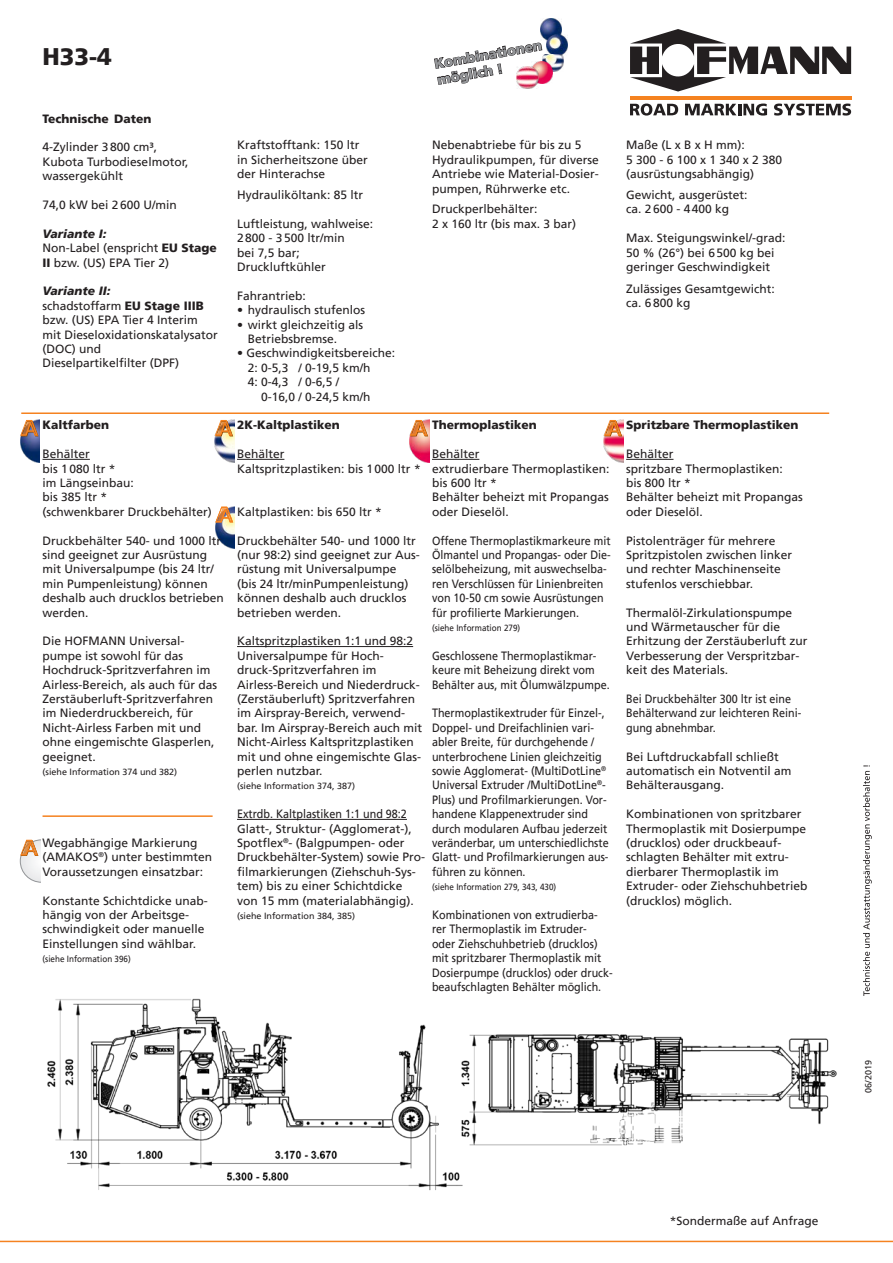
<style>
.page{position:relative;width:893px;height:1263px;background:#fff}
.page>*{position:absolute;margin:0;border:0;box-sizing:border-box;transform-origin:0 0}
.t1{font:900 24px "Frutiger";color:#231f20}
.t2{font:900 13.5px/16.2px "Frutiger";color:#939598}
.t3{font:12px/14.4px "Frutiger";color:#231f20}
.t4{font:12px/14.4px "Frutiger";color:#231f20;scale:.9 1}
.t5{font:900 12px "Frutiger";color:#231f20}
.t6{font:9px "Frutiger";color:#231f20}
.t7{font:9px "Frutiger";color:#231f20;scale:.9 1}
.s1{font-weight:900;font-style:italic}
.s2{font-weight:900}
</style>
<div class="page">
<img style="left:216px;top:506px;width:19px;height:42px">
<img style="left:215px;top:420px;width:20px;height:42px">
<img style="left:20px;top:420px;width:20px;height:42px">
<img style="left:410px;top:420px;width:20px;height:42px">
<img style="left:604px;top:420px;width:20px;height:42px">
<svg style="left:20px;top:420px;width:19px;height:16px"></svg>
<svg style="left:215px;top:420px;width:18px;height:16px"></svg>
<svg style="left:410px;top:420px;width:18px;height:16px"></svg>
<svg style="left:604px;top:420px;width:18px;height:16px"></svg>
<hr style="left:21px;top:412px;width:808px;height:2px;background:#f58220">
<hr style="left:0;top:1241px;width:893px;height:1px;background:#f58220">
<hr style="left:626px;top:459px;width:47px;height:1px;background:#231f20">
<hr style="left:43px;top:459px;width:47px;height:1px;background:#231f20">
<hr style="left:432px;top:459px;width:47px;height:1px;background:#231f20">
<svg style="left:863px;top:765px;width:9px;height:231px"></svg>
<hr style="left:43px;top:815px;width:170px;height:2px;background:#f58220">
<img style="left:540px;top:19px;width:21px;height:21px">
<svg style="left:434px;top:43px;width:108px;height:42px"></svg>
<img style="left:546px;top:34px;width:21px;height:21px">
<img style="left:543px;top:55px;width:21px;height:17px">
<img style="left:531px;top:62px;width:22px;height:21px">
<img style="left:517px;top:67px;width:21px;height:21px">
<svg style="left:215px;top:507px;width:18px;height:15px"></svg>
<hr style="left:237px;top:459px;width:47px;height:1px;background:#231f20">
<hr style="left:237px;top:646px;width:176px;height:1px;background:#231f20">
<hr style="left:237px;top:819px;width:170px;height:1px;background:#231f20">
<hr style="left:630px;top:96px;width:221px;height:3px;background:#f58220">
<svg style="left:630px;top:29px;width:221px;height:63px"></svg>
<svg style="left:630px;top:104px;width:48px;height:12px"></svg>
<svg style="left:685px;top:104px;width:82px;height:12px"></svg>
<svg style="left:774px;top:104px;width:77px;height:12px"></svg>
<img style="left:0;top:839px;width:856px;height:404px">
<p class="t1" style="left:43px;top:43px;width:71px">H33-4</p>
<p class="t5" style="left:43px;top:111px;width:111px">Technische Daten</p>
<p class="t3" style="left:43px;top:140px;width:148px">4-Zylinder 3800 cm³,<br>Kubota Turbodieselmotor, wassergekühlt</p>
<p class="t3" style="left:43px;top:198px;width:136px">74,0 kW bei 2600 U/min</p>
<p class="t3" style="left:43px;top:227px;width:176px"><span class="s1">Variante I:<br></span>Non-Label (enspricht <span class="s2">EU Stage<br>II</span> bzw. (US) EPA Tier 2)</p>
<p class="t3" style="left:43px;top:284px;width:177px"><span class="s1">Variante II:<br></span>schadstoffarm <span class="s2">EU Stage IIIB </span>bzw. (US) EPA Tier 4 Interim mit Dieseloxidationskatalysator (DOC) und<br>Dieselpartikelfilter (DPF)</p>
<p class="t5" style="left:43px;top:418px;width:68px">Kaltfarben</p>
<p class="t3" style="left:43px;top:447px;width:171px">Behälter<br>bis 1080 ltr *<br>im Längseinbau:<br>bis 385 ltr *<br>(schwenkbarer Druckbehälter)</p>
<p class="t3" style="left:43px;top:533px;width:183px">Druckbehälter 540- und 1000 ltr sind geeignet zur Ausrüstung mit Universalpumpe (bis 24 ltr/ min Pumpenleistung) können deshalb auch drucklos betrieben werden.</p>
<p class="t3" style="left:43px;top:634px;width:176px">Die HOFMANN Universal&shy;pumpe ist sowohl für das<br>Hochdruck-Spritzverfahren im<br>Airless-Bereich, als auch für das<br>Zerstäuberluft-Spritzverfahren im Niederdruckbereich, für<br>Nicht-Airless Farben mit und ohne eingemischte Glasperlen, geeignet.</p>
<p class="t6" style="left:43px;top:766px;width:136px">(siehe Information 374 und 382)</p>
<p class="t3" style="left:43px;top:836px;width:171px">Wegabhängige Markierung (AMAKOS<sup>®</sup>) unter bestimmten<br>Voraussetzungen einsatzbar:</p>
<p class="t3" style="left:43px;top:893px;width:167px">Konstante Schichtdicke unab&shy;hängig von der Arbeitsge&shy;schwindigkeit oder manuelle<br>Einstellungen sind wählbar.</p>
<p class="t7" style="left:43px;top:954px;width:100px">(siehe Information 396)</p>
<p class="t2" style="left:433px;top:56px;width:110px;rotate:-10deg">Kombinationen möglich !</p>
<p class="t3" style="left:237px;top:138px;width:132px">Kraftstofftank: 150 ltr in Sicherheitszone über der Hinterachse</p>
<p class="t3" style="left:237px;top:188px;width:128px">Hydrauliköltank: 85 ltr</p>
<p class="t3" style="left:237px;top:216px;width:138px">Luftleistung, wahlweise:<br>2800 - 3500 ltr/min<br>bei 7,5 bar;<br>Druckluftkühler</p>
<p class="t3" style="left:237px;top:288px;width:70px">Fahrantrieb:</p>
<p class="t3" style="left:237px;top:303px;width:129px">• hydraulisch stufenlos</p>
<p class="t3" style="left:248px;top:317px;width:117px;text-indent:-11px">• wirkt gleichzeitig als<br>Betriebsbremse.</p>
<p class="t3" style="left:237px;top:346px;width:160px">• Geschwindigkeitsbereiche:</p>
<p class="t3" style="left:248px;top:360px;width:124px">2: 0-5,3 / 0-19,5 km/h</p>
<p class="t3" style="left:248px;top:375px;width:93px">4: 0-4,3 / 0-6,5 /</p>
<p class="t3" style="left:261px;top:389px;width:111px">0-16,0 / 0-24,5 km/h</p>
<p class="t3" style="left:432px;top:138px;width:168px">Nebenabtriebe für bis zu 5<br>Hydraulikpumpen, für diverse<br>Antriebe wie Material-Dosier&shy;pumpen, Rührwerke etc.</p>
<p class="t3" style="left:432px;top:202px;width:146px">Druckperlbehälter:<br>2 x 160 ltr (bis max. 3 bar)</p>
<p class="t5" style="left:237px;top:418px;width:104px">2K-Kaltplastiken</p>
<p class="t3" style="left:237px;top:447px;width:185px">Behälter<br>Kaltspritzplastiken: bis 1000 ltr *</p>
<p class="t3" style="left:237px;top:504px;width:146px">Kaltplastiken: bis 650 ltr *</p>
<p class="t3" style="left:237px;top:533px;width:184px">Druckbehälter 540- und 1000 ltr (nur 98:2) sind geeignet zur Aus&shy;rüstung mit Universalpumpe<br>(bis 24 ltr/minPumpenleistung) können deshalb auch drucklos betrieben werden.</p>
<p class="t3" style="left:237px;top:634px;width:186px">Kaltspritzplastiken 1:1 und 98:2<br>Universalpumpe für Hoch&shy;druck-Spritzverfahren im<br>Airless-Bereich und Niederdruck-(Zerstäuberluft) Spritzverfahren im Airspray-Bereich, verwend&shy;bar. Im Airspray-Bereich auch mit<br>Nicht-Airless Kaltspritzplastiken mit und ohne eingemischte Glas&shy;perlen nutzbar.</p>
<p class="t6" style="left:237px;top:781px;width:120px">(siehe Information 374, 387)</p>
<p class="t4" style="left:237px;top:807px;width:210px">Extrdb. Kaltplastiken 1:1 und 98:2<br>Glatt-, Struktur- (Agglomerat-), Spotflex<sup>®</sup>- (Balgpumpen- oder Druckbehälter-System) sowie Pro&shy;filmarkierungen (Ziehschuh-Sys&shy;tem) bis zu einer Schichtdicke von 15 mm (materialabhängig).</p>
<p class="t6" style="left:237px;top:910px;width:120px">(siehe Information 384, 385)</p>
<p class="t5" style="left:432px;top:418px;width:106px">Thermoplastiken</p>
<p class="t3" style="left:432px;top:447px;width:179px">Behälter<br>extrudierbare Thermoplastiken: bis 600 ltr *<br>Behälter beheizt mit Propangas oder Dieselöl.</p>
<p class="t4" style="left:432px;top:533px;width:200px">Offene Thermoplastikmarkeure mit Ölmantel und Propangas- oder Die&shy;selölbeheizung, mit auswechselba&shy;ren Verschlüssen für Linienbreiten von 10-50 cm sowie Ausrüstungen für profilierte Markierungen.</p>
<p class="t7" style="left:432px;top:622px;width:100px">(siehe Information 279)</p>
<p class="t4" style="left:432px;top:648px;width:199px">Geschlossene Thermoplastikmar&shy;keure mit Beheizung direkt vom<br>Behälter aus, mit Ölumwälzpumpe.</p>
<p class="t4" style="left:432px;top:706px;width:198px">Thermoplastikextruder für Einzel-, Doppel- und Dreifachlinien vari&shy;abler Breite, für durchgehende / unterbrochene Linien gleichzeitig sowie Agglomerat- (MultiDotLine<sup>® </sup>Universal Extruder /MultiDotLine<sup>®</sup>- Plus) und Profilmarkierungen. Vor&shy;handene Klappenextruder sind durch modularen Aufbau jederzeit veränderbar, um unterschiedlichste Glatt- und Profilmarkierungen aus&shy;führen zu können.</p>
<p class="t7" style="left:432px;top:882px;width:140px">(siehe Information 279, 343, 430)</p>
<p class="t4" style="left:432px;top:908px;width:202px">Kombinationen von extrudierba&shy;rer Thermoplastik im Extruder&shy;oder Ziehschuhbetrieb (drucklos) mit spritzbarer Thermoplastik mit Dosierpumpe (drucklos) oder druck&shy;beaufschlagten Behälter möglich.</p>
<p class="t3" style="left:626px;top:138px;width:158px">Maße (L x B x H mm):<br>5 300 - 6 100 x 1 340 x 2 380 (ausrüstungsabhängig)</p>
<p class="t3" style="left:626px;top:188px;width:123px">Gewicht, ausgerüstet: ca. 2600 - 4400 kg</p>
<p class="t3" style="left:626px;top:231px;width:161px">Max. Steigungswinkel/-grad:<br>50 % (26°) bei 6500 kg bei geringer Geschwindigkeit</p>
<p class="t3" style="left:626px;top:281px;width:150px">Zulässiges Gesamtgewicht: ca. 6800 kg</p>
<p class="t5" style="left:626px;top:418px;width:174px">Spritzbare Thermoplastiken</p>
<p class="t3" style="left:626px;top:447px;width:178px">Behälter<br>spritzbare Thermoplastiken:<br>bis 800 ltr *<br>Behälter beheizt mit Propangas oder Dieselöl.</p>
<p class="t3" style="left:626px;top:533px;width:168px">Pistolenträger für mehrere<br>Spritzpistolen zwischen linker und rechter Maschinenseite stufenlos verschiebbar.</p>
<p class="t3" style="left:626px;top:605px;width:183px">Thermalöl-Zirkulationspumpe und Wärmetauscher für die<br>Erhitzung der Zerstäuberluft zur<br>Verbesserung der Verspritzbar&shy;keit des Materials.</p>
<p class="t4" style="left:626px;top:692px;width:196px">Bei Druckbehälter 300 ltr ist eine<br>Behälterwand zur leichteren Reini&shy;gung abnehmbar.</p>
<p class="t3" style="left:626px;top:749px;width:167px">Bei Luftdruckabfall schließt automatisch ein Notventil am<br>Behälterausgang.</p>
<p class="t3" style="left:626px;top:807px;width:183px">Kombinationen von spritzbarer<br>Thermoplastik mit Dosierpumpe (drucklos) oder druckbeauf&shy;schlagten Behälter mit extru&shy;dierbarer Thermoplastik im<br>Extruder- oder Ziehschuhbetrieb (drucklos) möglich.</p>
<p class="t6" style="left:863px;top:1093px;width:34px;rotate:-90deg">06/2019</p>
<p class="t3" style="left:670px;top:1213px;width:150px">*Sondermaße auf Anfrage</p>
</div>
